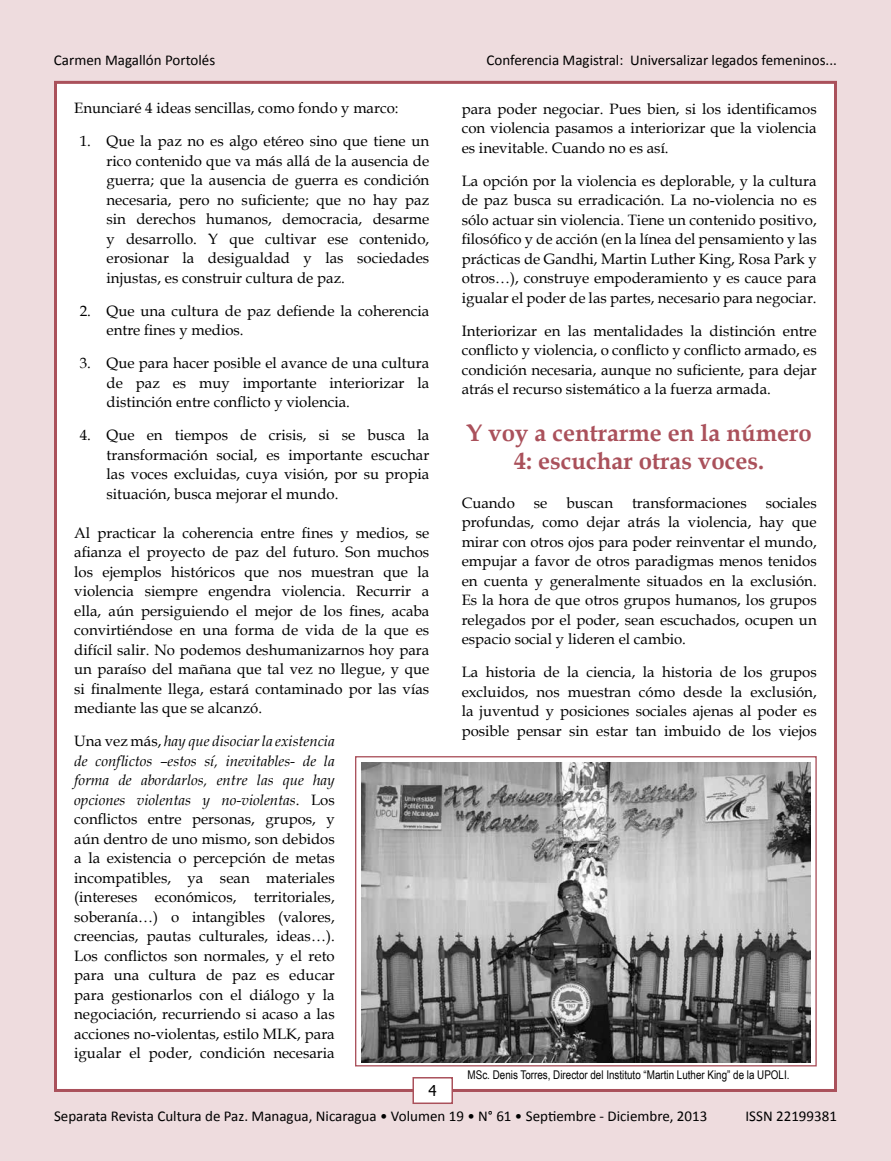
<style>
.page{position:relative;width:891px;height:1161px;background:#eedcde}
.page>*{position:absolute;margin:0;border:0;box-sizing:border-box;transform-origin:0 0}
.t1{font:700 24px/27.6px "Book Antiqua";color:#aa515b;text-align:center}
.t2{font:15px/19.5px "Book Antiqua";color:#000;text-align:justify}
.t3{font:15px "Calibri";color:#000}
.t4{font:15px "Tahoma";color:#000}
.t5{font:12px "Arial Narrow";color:#000}
.s1{font-style:italic}
</style>
<div class="page">
<div style="left:54px;top:81px;width:783px;height:1011px;background:#fff;border:3px solid #aa515b"></div>
<div style="left:412px;top:1077px;width:41px;height:27px;background:#fff;border:2px solid #aa515b"></div>
<img style="left:362px;top:762px;width:448px;height:301px">
<div style="left:355px;top:756px;width:462px;height:310px;border:1px solid #aa515b"></div>
<p class="t3" style="left:54px;top:51px;width:163px">Carmen Magallón Portolés</p>
<p class="t3" style="left:487px;top:51px;width:352px">Conferencia Magistral: Universalizar legados femeninos...</p>
<p class="t2" style="left:74px;top:98px;width:326px">Enunciaré 4 ideas sencillas, como fondo y marco:</p>
<p class="t2" style="left:107px;top:131px;width:324px;text-indent:-27px">1. Que la paz no es algo etéreo sino que tiene un rico contenido que va más allá de la ausencia de guerra; que la ausencia de guerra es condición necesaria, pero no suficiente; que no hay paz sin derechos humanos, democracia, desarme y desarrollo. Y que cultivar ese contenido, erosionar la desigualdad y las sociedades injustas, es construir cultura de paz.</p>
<p class="t2" style="left:107px;top:301px;width:324px;text-indent:-27px">2. Que una cultura de paz defiende la coherencia entre fines y medios.</p>
<p class="t2" style="left:107px;top:353px;width:324px;text-indent:-27px">3. Que para hacer posible el avance de una cultura de paz es muy importante interiorizar la distinción entre conflicto y violencia.</p>
<p class="t2" style="left:107px;top:425px;width:324px;text-indent:-27px">4. Que en tiempos de crisis, si se busca la transformación social, es importante escuchar las voces excluidas, cuya visión, por su propia situación, busca mejorar el mundo.</p>
<p class="t2" style="left:74px;top:523px;width:357px">Al practicar la coherencia entre fines y medios, se afianza el proyecto de paz del futuro. Son muchos los ejemplos históricos que nos muestran que la violencia siempre engendra violencia. Recurrir a ella, aún persiguiendo el mejor de los fines, acaba convirtiéndose en una forma de vida de la que es difícil salir. No podemos deshumanizarnos hoy para un paraíso del mañana que tal vez no llegue, y que si finalmente llega, estará contaminado por las vías mediante las que se alcanzó.</p>
<p class="t2" style="left:74px;top:731px;width:262px">Una vez más, <span class="s1">hay que disociar la existencia de conflictos –estos sí, inevitables- de la forma de abordarlos, entre las que hay opciones violentas y no-violentas</span>. Los conflictos entre personas, grupos, y aún dentro de uno mismo, son debidos a la existencia o percepción de metas incompatibles, ya sean materiales (intereses económicos, territoriales, soberanía…) o intangibles (valores, creencias, pautas culturales, ideas…).<br>Los conflictos son normales, y el reto para una cultura de paz es educar para gestionarlos con el diálogo y la negociación, recurriendo si acaso a las acciones no-violentas, estilo MLK, para igualar el poder, condición necesaria</p>
<p class="t2" style="left:462px;top:98px;width:357px">para poder negociar. Pues bien, si los identificamos con violencia pasamos a interiorizar que la violencia es inevitable. Cuando no es así.</p>
<p class="t2" style="left:462px;top:170px;width:357px">La opción por la violencia es deplorable, y la cultura de paz busca su erradicación. La no-violencia no es sólo actuar sin violencia. Tiene un contenido positivo, filosófico y de acción (en la línea del pensamiento y las prácticas de Gandhi, Martin Luther King, Rosa Park y otros…), construye empoderamiento y es cauce para igualar el poder de las partes, necesario para negociar.</p>
<p class="t2" style="left:462px;top:320px;width:357px">Interiorizar en las mentalidades la distinción entre conflicto y violencia, o conflicto y conflicto armado, es condición necesaria, aunque no suficiente, para dejar atrás el recurso sistemático a la fuerza armada.</p>
<h1 class="t1" style="left:467px;top:419px;width:347px">Y voy a centrarme en la número<br>4: escuchar otras voces.</h1>
<p class="t2" style="left:462px;top:493px;width:55px">Cuando</p>
<p class="t2" style="left:534px;top:493px;width:15px">se</p>
<p class="t2" style="left:566px;top:493px;width:48px">buscan</p>
<p class="t2" style="left:632px;top:493px;width:116px">transformaciones</p>
<p class="t2" style="left:462px;top:493px;width:357px;text-indent:304px">sociales profundas, como dejar atrás la violencia, hay que mirar con otros ojos para poder reinventar el mundo, empujar a favor de otros paradigmas menos tenidos en cuenta y generalmente situados en la exclusión.<br>Es la hora de que otros grupos humanos, los grupos relegados por el poder, sean escuchados, ocupen un espacio social y lideren el cambio.</p>
<p class="t2" style="left:462px;top:662px;width:357px">La historia de la ciencia, la historia de los grupos excluidos, nos muestran cómo desde la exclusión, la juventud y posiciones sociales ajenas al poder es posible pensar sin estar tan imbuido de los viejos</p>
<p class="t5" style="left:468px;top:1065px;width:323px">MSc. Denis Torres, Director del Instituto “Martin Luther King” de la UPOLI.</p>
<p class="t4" style="left:429px;top:1080px;width:10px">4</p>
<p class="t3" style="left:54px;top:1107px;width:655px">Separata Revista Cultura de Paz. Managua, Nicaragua • Volumen 19 • N° 61 • Septiembre - Diciembre, 2013</p>
<p class="t3" style="left:746px;top:1107px;width:93px">ISSN 22199381</p>
</div>
